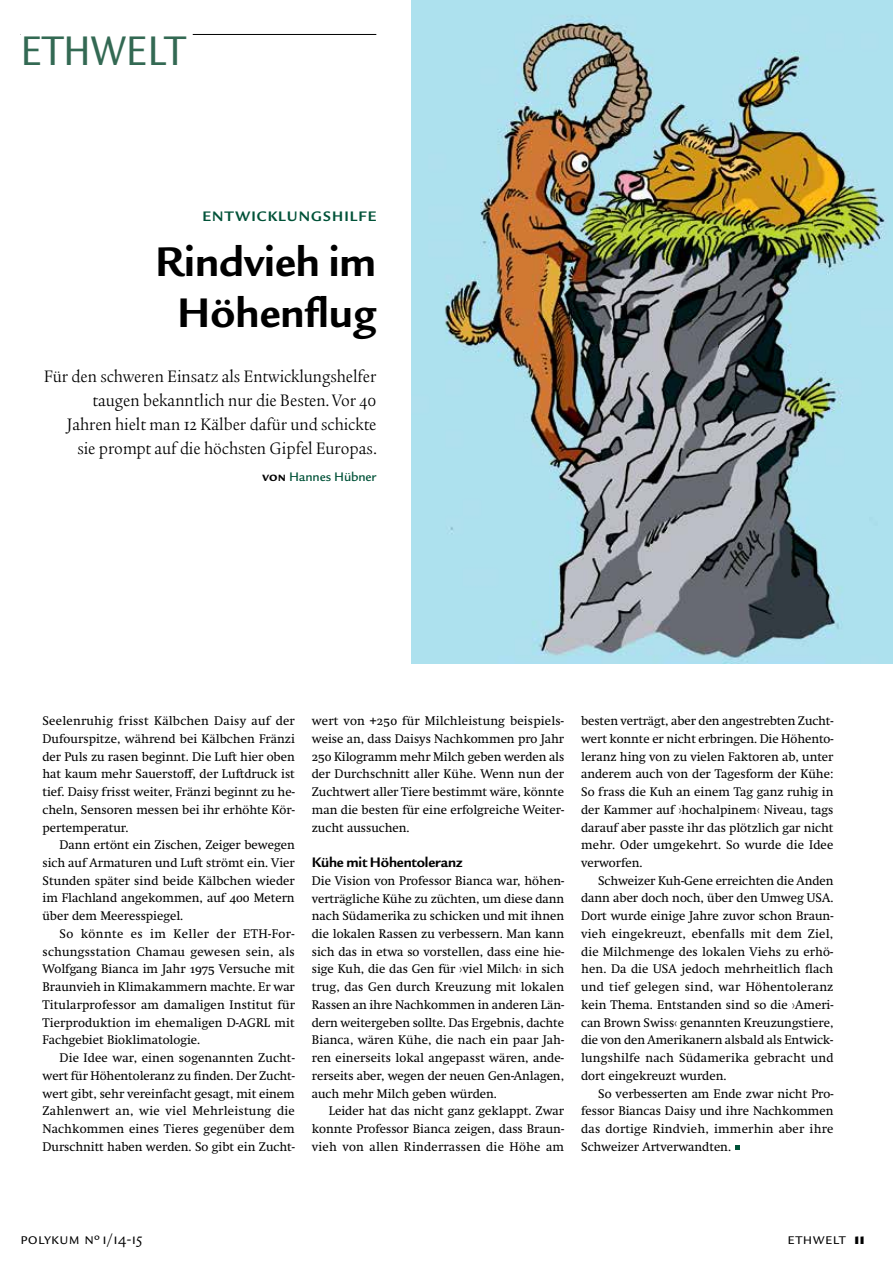
<style>
.page{position:relative;width:893px;height:1263px;background:#fff}
.page>*{position:absolute;margin:0;border:0;box-sizing:border-box;transform-origin:0 0}
.t1{font:700 45px/51px "Legacy Sans ITC Std";color:#000;text-align:center}
.t2{font:500 condensed 45px "Legacy Sans ITC Std";color:#336953}
.t3{font:condensed 18px/24px "Legacy Serif ITC Std";color:#000;text-align:right;scale:1.1 1}
.t4{font:16.5px "Legacy Sans ITC Std";letter-spacing:.02em;color:#000}
.t5{font:700 15px "Legacy Sans ITC Std";letter-spacing:-.01em;color:#000}
.t6{font:700 15px "Legacy Sans ITC Std";letter-spacing:.075em;color:#005238}
.t7{font:500 13.5px "Legacy Sans ITC Std";letter-spacing:-.01em;color:#005238}
.t8{font:12.75px/17.7px "Swift Neue LT Pro";color:#000;text-align:justify}
.s1{font-weight:700;color:#000}
.s2{font-weight:900}
</style>
<div class="page">
<svg style="left:735px;top:1145px;width:4px;height:5px"></svg>
<img style="left:411px;top:0;width:482px;height:663px">
<hr style="left:20px;top:34px;width:356px;height:1px;background:#000">
<div style="left:20px;top:33px;width:173px;height:34px;background:#fff"></div>
<h1 class="t2" style="left:20px;top:25px;width:158px">Ethwelt</h1>
<p class="t6" style="left:203px;top:208px;width:120px">Entwicklungsh</p>
<p class="t6" style="left:344px;top:208px;width:24px">ilfe</p>
<h1 class="t1" style="left:155px;top:237px;width:223px">Rindvieh im<br>Höhenflug</h1>
<h2 class="t3" style="left:44px;top:365px;width:304px">Für den schweren Einsatz als Entwicklungshelfer taugen bekanntlich nur die Besten. Vor 40<br>Jahren hielt man 12 Kälber dafür und schickte<br>sie prompt auf die höchsten Gipfel Europas.</h2>
<p class="t7" style="left:262px;top:469px;width:115px"><span class="s1">von</span> Hannes Hübner</p>
<p class="t8" style="left:43px;top:712px;width:254px">Seelenruhig frisst Kälbchen Daisy auf der Dufourspitze, während bei Kälbchen Fränzi der Puls zu rasen beginnt. Die Luft hier oben hat kaum mehr Sauerstoff, der Luftdruck ist tief. Daisy frisst weiter, Fränzi beginnt zu he&shy;cheln, Sensoren messen bei ihr erhöhte Kör&shy;pertemperatur.</p>
<p class="t8" style="left:43px;top:836px;width:254px;text-indent:17px">Dann ertönt ein Zischen, Zeiger bewegen sich auf Armaturen und Luft strömt ein. Vier Stunden später sind beide Kälbchen wieder im Flachland angekommen, auf 400 Metern über dem Meeresspiegel.</p>
<p class="t8" style="left:43px;top:925px;width:254px;text-indent:17px">So könnte es im Keller der ETH-For&shy;schungsstation Chamau gewesen sein, als Wolfgang Bianca im Jahr 1975 Versuche mit Braunvieh in Klimakammern machte. Er war Titularprofessor am damaligen Institut für Tierproduktion im ehemaligen D-AGRL mit Fachgebiet Bioklimatologie.</p>
<p class="t8" style="left:43px;top:1049px;width:254px;text-indent:17px">Die Idee war, einen sogenannten Zucht&shy;wert für Höhentoleranz zu finden. Der Zucht&shy;wert gibt, sehr vereinfacht gesagt, mit einem Zahlenwert an, wie viel Mehrleistung die Nachkommen eines Tieres gegenüber dem Durschnitt haben werden. So gibt ein Zucht-</p>
<p class="t8" style="left:312px;top:712px;width:254px">wert von +250 für Milchleistung beispiels&shy;weise an, dass Daisys Nachkommen pro Jahr 250 Kilogramm mehr Milch geben werden als der Durchschnitt aller Kühe. Wenn nun der Zuchtwert aller Tiere bestimmt wäre, könnte man die besten für eine erfolgreiche Weiter&shy;zucht aussuchen.</p>
<p class="t5" style="left:312px;top:854px;width:152px">Kühe mit Höhentoleranz</p>
<p class="t8" style="left:312px;top:871px;width:254px">Die Vision von Professor Bianca war, höhen&shy;verträgliche Kühe zu züchten, um diese dann nach Südamerika zu schicken und mit ihnen die lokalen Rassen zu verbessern. Man kann sich das in etwa so vorstellen, dass eine hie&shy;sige Kuh, die das Gen für ›viel Milch‹ in sich trug, das Gen durch Kreuzung mit lokalen Rassen an ihre Nachkommen in anderen Län&shy;dern weitergeben sollte. Das Ergebnis, dachte Bianca, wären Kühe, die nach ein paar Jah&shy;ren einerseits lokal angepasst wären, ande&shy;rerseits aber, wegen der neuen Gen-Anlagen, auch mehr Milch geben würden.</p>
<p class="t8" style="left:312px;top:1102px;width:254px;text-indent:17px">Leider hat das nicht ganz geklappt. Zwar konnte Professor Bianca zeigen, dass Braun&shy;vieh von allen Rinderrassen die Höhe am</p>
<p class="t8" style="left:581px;top:712px;width:254px">besten verträgt, aber den angestrebten Zucht&shy;wert konnte er nicht erbringen. Die Höhento&shy;leranz hing von zu vielen Faktoren ab, unter anderem auch von der Tagesform der Kühe:<br>So frass die Kuh an einem Tag ganz ruhig in der Kammer auf ›hochalpinem‹ Niveau, tags darauf aber passte ihr das plötzlich gar nicht mehr. Oder umgekehrt. So wurde die Idee verworfen.</p>
<p class="t8" style="left:581px;top:871px;width:254px;text-indent:17px">Schweizer Kuh-Gene erreichten die Anden dann aber doch noch, über den Umweg USA.<br>Dort wurde einige Jahre zuvor schon Braun&shy;vieh eingekreuzt, ebenfalls mit dem Ziel, die Milchmenge des lokalen Viehs zu erhö&shy;hen. Da die USA jedoch mehrheitlich flach und tief gelegen sind, war Höhentoleranz kein Thema. Entstanden sind so die ›Ameri&shy;can Brown Swiss‹ genannten Kreuzungstiere, die von den Amerikanern alsbald als Entwick&shy;lungshilfe nach Südamerika gebracht und dort eingekreuzt wurden.</p>
<p class="t8" style="left:581px;top:1084px;width:254px;text-indent:17px">So verbesserten am Ende zwar nicht Pro&shy;fessor Biancas Daisy und ihre Nachkommen das dortige Rindvieh, immerhin aber ihre Schweizer Artverwandten.</p>
<p class="t4" style="left:20px;top:1229px;width:124px">polykum Nº1/14-15</p>
<p class="t4" style="left:788px;top:1229px;width:79px">Ethwelt <span class="s2">11</span></p>
</div>
